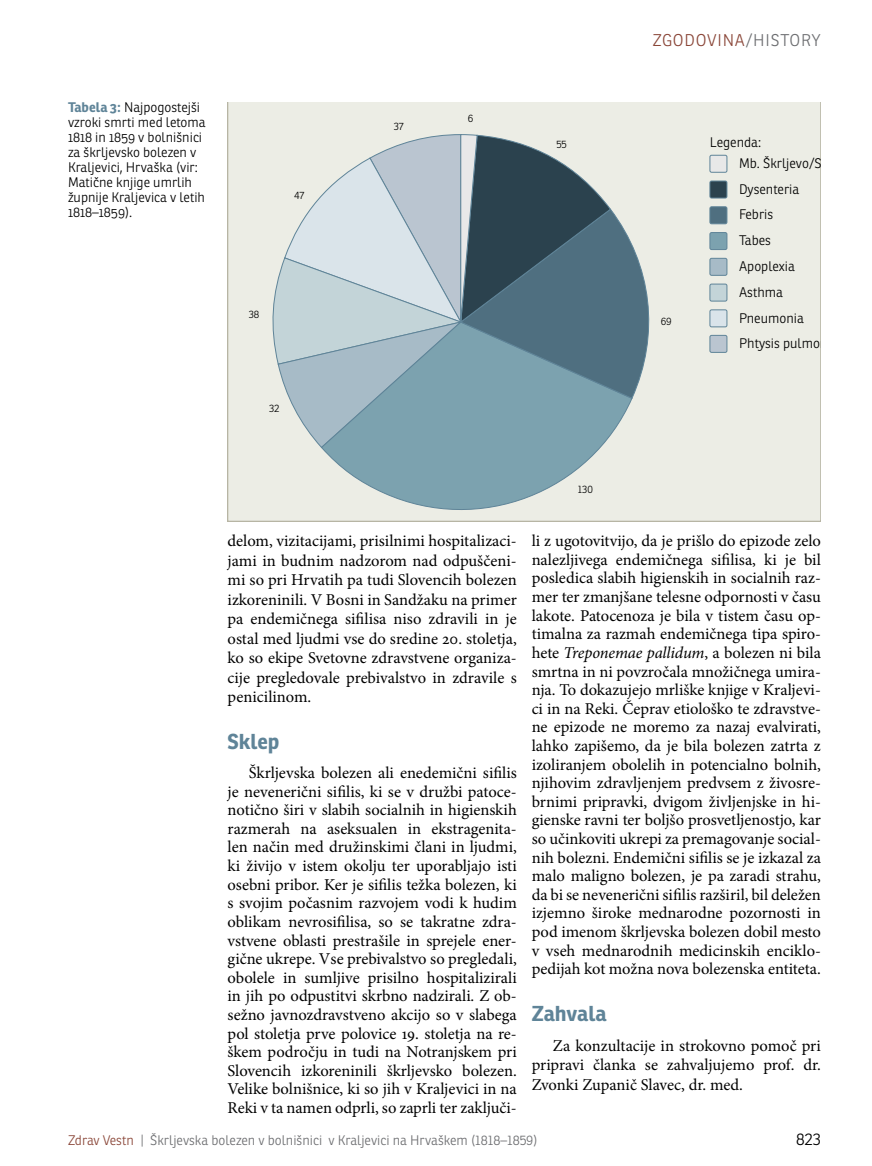
<style>
.page{position:relative;width:872px;height:1166px;background:#fff}
.page>*{position:absolute;margin:0;border:0;box-sizing:border-box;transform-origin:0 0}
.t1{font:700 21px "Ronnia";color:#5f8498}
.t2{font:16.5px/18.6px "Minion Pro";color:#000;text-align:justify}
.t3{font:300 16.5px "Ronnia";letter-spacing:.05em;color:#8a4638}
.t4{font:300 16.5px "Ronnia";color:#000}
.t5{font:300 13.5px/15px "Ronnia";color:#000}
.t6{font:300 13.5px "Ronnia";color:#6d6e71}
.t7{font:300 10.5px "Ronnia";color:#000}
.s1{font-weight:700;color:#5f8498}
.s2{color:#6d6e71}
.s3{font-style:italic}
.s4{color:#8a4638}
</style>
<div class="page">
<div style="left:227px;top:102px;width:594px;height:419px;background:#ecede5"></div>
<svg style="left:320px;top:448px;width:313px;height:73px;background:#b0c4c8"></svg>
<svg style="left:269px;top:134px;width:391px;height:314px;background:#98acb4"></svg>
<div style="left:710px;top:155px;width:17px;height:17px;background:#e8e8e8;border-radius:2px"></div>
<div style="left:709px;top:155px;width:18px;height:18px;border:1px solid #5f8498;border-radius:2px"></div>
<div style="left:710px;top:181px;width:17px;height:17px;background:#2b424e;border-radius:2px"></div>
<div style="left:709px;top:180px;width:18px;height:18px;border:1px solid #5f8498;border-radius:2px"></div>
<div style="left:710px;top:207px;width:17px;height:17px;background:#4f6f80;border-radius:2px"></div>
<div style="left:709px;top:206px;width:18px;height:18px;border:1px solid #5f8498;border-radius:2px"></div>
<div style="left:710px;top:232px;width:17px;height:17px;background:#7ca2af;border-radius:2px"></div>
<div style="left:709px;top:232px;width:18px;height:18px;border:1px solid #5f8498;border-radius:2px"></div>
<div style="left:710px;top:258px;width:17px;height:17px;background:#a7bbc7;border-radius:2px"></div>
<div style="left:709px;top:258px;width:18px;height:17px;border:1px solid #5f8498;border-radius:2px"></div>
<div style="left:710px;top:284px;width:17px;height:17px;background:#c3d4d8;border-radius:2px"></div>
<div style="left:709px;top:283px;width:18px;height:18px;border:1px solid #5f8498;border-radius:2px"></div>
<div style="left:710px;top:310px;width:17px;height:17px;background:#dae4ea;border-radius:2px"></div>
<div style="left:709px;top:309px;width:18px;height:18px;border:1px solid #5f8498;border-radius:2px"></div>
<div style="left:710px;top:335px;width:17px;height:17px;background:#bac5d0;border-radius:2px"></div>
<div style="left:709px;top:335px;width:18px;height:17px;border:1px solid #5f8498;border-radius:2px"></div>
<p class="t5" style="left:68px;top:99px;width:139px"><span class="s1">Tabela 3:</span> N ajpogostejši vzroki smrti med letoma<br>1818 in 1859 v bolnišnici za škrljevsko bolezen v<br>Kraljevici, Hrvaška (vir:<br>Matične knjige umrlih župnije Kraljevica v letih<br>1818–1859).</p>
<p class="t7" style="left:294px;top:188px;width:12px">47</p>
<p class="t7" style="left:249px;top:307px;width:12px">38</p>
<p class="t7" style="left:269px;top:401px;width:12px">32</p>
<p class="t7" style="left:394px;top:120px;width:11px">37</p>
<p class="t7" style="left:468px;top:112px;width:7px">6</p>
<p class="t7" style="left:556px;top:138px;width:12px">55</p>
<p class="t3" style="left:653px;top:30px;width:170px">Zgodovina<span class="s2">/History</span></p>
<p class="t7" style="left:661px;top:314px;width:12px">69</p>
<p class="t5" style="left:710px;top:135px;width:53px">Legenda:</p>
<p class="t5" style="left:739px;top:176px;width:99px;line-height:25.8px">Dysenteria<br>Febris<br>Tabes<br>Apoplexia<br>Asthma<br>Pneumonia<br>Phtysis pulmonis</p>
<p class="t5" style="left:739px;top:155px;width:133px">Mb. Škrljevo/Sifilis/Tab</p>
<p class="t7" style="left:578px;top:482px;width:16px">130</p>
<p class="t2" style="left:227px;top:531px;width:291px;line-height:19.5px">delom, vizitacijami, prisilnimi hospitalizaci&shy;jami in budnim nadzorom nad odpuščeni&shy;mi so pri Hrvatih pa tudi Slovencih bolezen izkoreninili. V Bosni in Sandžaku na primer pa endemičnega sifilisa niso zdravili in je ostal med ljudmi vse do sredine 20. stoletja, ko so ekipe Svetovne zdravstvene organiza&shy;cije pregledovale prebivalstvo in zdravile s penicilinom.</p>
<p class="t1" style="left:227px;top:727px;width:53px">Sklep</p>
<p class="t2" style="left:227px;top:763px;width:291px;text-indent:21px">Škrljevska bolezen ali enedemični sifilis je nevenerični sifilis, ki se v družbi patoce&shy;notično širi v slabih socialnih in higienskih razmerah na aseksualen in ekstragenita&shy;len način med družinskimi člani in ljudmi, ki živijo v istem okolju ter uporabljajo isti osebni pribor. Ker je sifilis težka bolezen, ki s svojim počasnim razvojem vodi k hudim oblikam nevrosifilisa, so se takratne zdra&shy;vstvene oblasti prestrašile in sprejele ener&shy;gične ukrepe. Vse prebivalstvo so pregledali, obolele in sumljive prisilno hospitalizirali in jih po odpustitvi skrbno nadzirali. Z ob&shy;sežno javnozdravstveno akcijo so v slabega pol stoletja prve polovice 19. stoletja na re&shy;škem področju in tudi na Notranjskem pri Slovencih izkoreninili škrljevsko bolezen.<br>Velike bolnišnice, ki so jih v Kraljevici in na Reki v ta namen odprli, so zaprli ter zaključi-</p>
<p class="t2" style="left:531px;top:531px;width:291px">li z ugotovitvijo, da je prišlo do epizode zelo nalezljivega endemičnega sifilisa, ki je bil posledica slabih higienskih in socialnih raz&shy;mer ter zmanjšane telesne odpornosti v času lakote. Patocenoza je bila v tistem času op&shy;timalna za razmah endemičnega tipa spiro&shy;hete <span class="s3">Treponemae pallidum</span>, a bolezen ni bila smrtna in ni povzročala množičnega umira&shy;nja. To dokazujejo mrliške knjige v Kraljevi&shy;ci in na Reki. Čeprav etiološko te zdravstve&shy;ne epizode ne moremo za nazaj evalvirati, lahko zapišemo, da je bila bolezen zatrta z izoliranjem obolelih in potencialno bolnih, njihovim zdravljenjem predvsem z živosre&shy;brnimi pripravki, dvigom življenjske in hi&shy;gienske ravni ter boljšo prosvetljenostjo, kar so učinkoviti ukrepi za premagovanje social&shy;nih bolezni. Endemični sifilis se je izkazal za malo maligno bolezen, je pa zaradi strahu, da bi se nevenerični sifilis razširil, bil deležen izjemno široke mednarodne pozornosti in pod imenom škrljevska bolezen dobil mesto v vseh mednarodnih medicinskih enciklo&shy;pedijah kot možna nova bolezenska entiteta.</p>
<p class="t1" style="left:531px;top:999px;width:77px">Zahvala</p>
<p class="t2" style="left:532px;top:1035px;width:291px;line-height:19.5px;text-indent:21px">Za konzultacije in strokovno pomoč pri pripravi članka se zahvaljujemo prof. dr.<br>Zvonki Zupanič Slavec, dr. med.</p>
<p class="t6" style="left:68px;top:1131px;width:471px"><span class="s4">Zdrav Vestn</span> | Škrljevska bolezen v bolnišnici v Kraljevici na Hrvaškem (1818–1859)</p>
<p class="t4" style="left:796px;top:1128px;width:26px">823</p>
</div>
